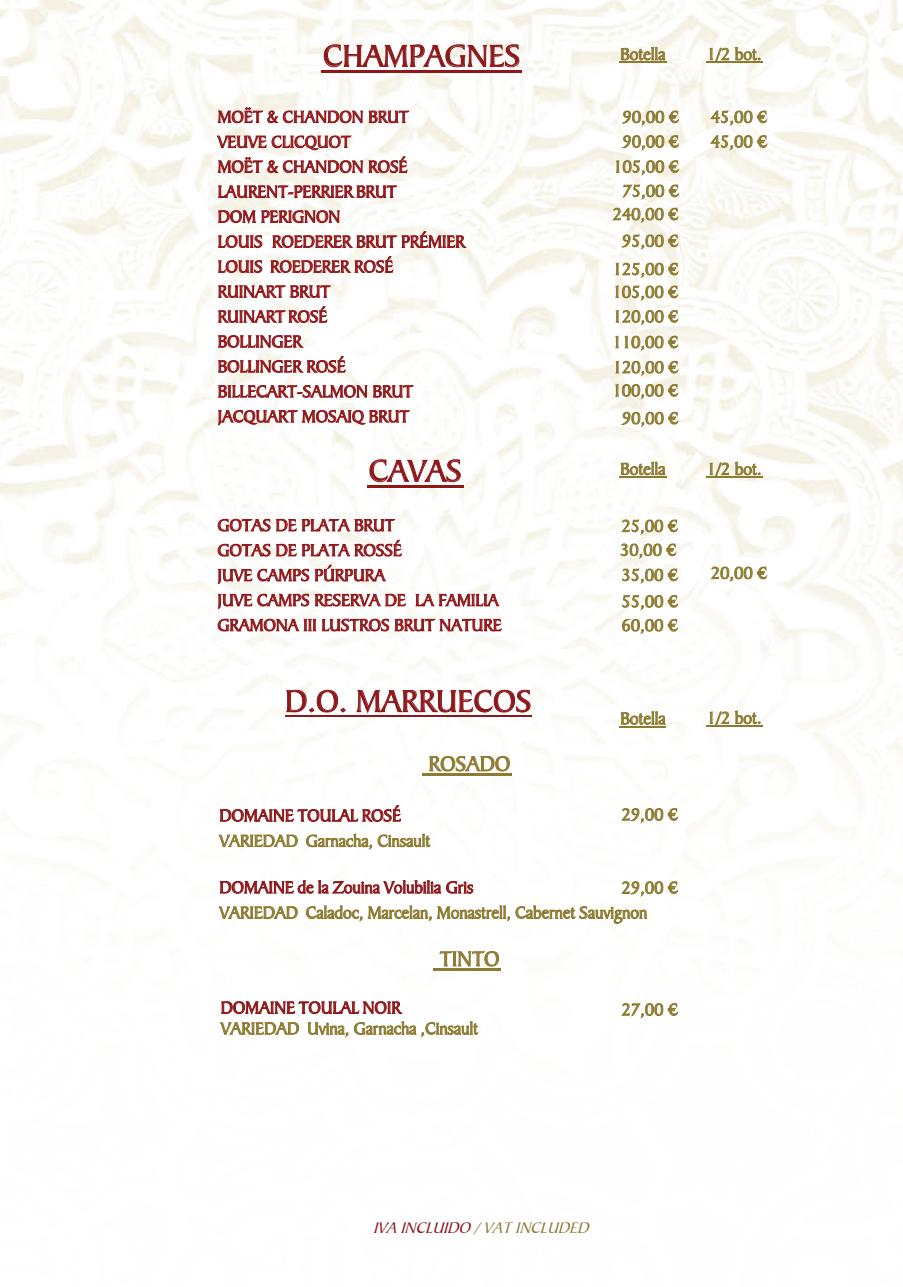
<style>
.page{position:relative;width:903px;height:1287px;background:#fff}
.page>*{position:absolute;margin:0;border:0;box-sizing:border-box;transform-origin:0 0}
.t1{font:32.7px "Baker Signet BT";color:#8e171a}
.t2{font:22.2px "Baker Signet BT";color:#8d7b31}
.t3{font:17.85px/24.9px "Baker Signet BT";color:#92191c}
.t4{font:17.85px/24.6px "Baker Signet BT";color:#8d7b31;text-align:center}
.t5{font:17.85px "Baker Signet BT";color:#8d7b31}
.t6{font:17.85px "Baker Signet BT";color:#8e171a}
.t7{font:17.85px "Baker Signet BT";color:#92191c}
.t8{font:italic 16.35px "Baker Signet BT";color:#8d7b31}
.s1{font-style:inherit}
.s2{color:#8e171a}
</style>
<div class="page">
<img style="left:0;top:0;width:902px;height:971px">
<hr style="left:321px;top:70px;width:201px;height:2px;background:#8e171a">
<hr style="left:619px;top:62px;width:47px;height:1px;background:#8d7b31">
<hr style="left:705px;top:62px;width:57px;height:1px;background:#8d7b31">
<hr style="left:367px;top:485px;width:96px;height:2px;background:#8e171a">
<hr style="left:619px;top:476px;width:47px;height:2px;background:#8d7b31">
<hr style="left:705px;top:476px;width:57px;height:2px;background:#8d7b31">
<hr style="left:285px;top:715px;width:246px;height:2px;background:#8e171a">
<hr style="left:619px;top:726px;width:47px;height:1px;background:#8d7b31">
<hr style="left:422px;top:772px;width:89px;height:3px;background:#8d7b31">
<hr style="left:433px;top:967px;width:67px;height:3px;background:#8d7b31">
<hr style="left:705px;top:725px;width:57px;height:1px;background:#8d7b31">
<h1 class="t1" style="left:323px;top:36px;width:199px">CHAMPAGNES</h1>
<p class="t5" style="left:620px;top:43px;width:47px">Botella</p>
<p class="t5" style="left:706px;top:43px;width:56px">1/2 bot.</p>
<p class="t3" style="left:218px;top:104px;width:192px">MOËT &amp; CHANDON BRUT<br>VEUVE CLICQUOT<br>MOËT &amp; CHANDON ROSÉ</p>
<p class="t7" style="left:218px;top:181px;width:180px">LAURENT-PERRIER BRUT</p>
<p class="t3" style="left:218px;top:204px;width:248px">DOM PERIGNON<br>LOUIS ROEDERER BRUT PRÉMIER<br>LOUIS ROEDERER ROSÉ<br>RUINART BRUT</p>
<p class="t7" style="left:218px;top:306px;width:111px">RUINART ROSÉ</p>
<p class="t3" style="left:218px;top:329px;width:197px">BOLLINGER<br>BOLLINGER ROSÉ<br>BILLECART-SALMON BRUT</p>
<p class="t7" style="left:218px;top:405px;width:193px">JACQUART MOSAIQ BRUT</p>
<p class="t4" style="left:613px;top:105px;width:67px"><span class="s1">90</span>,00 €<br><span class="s1">90</span>,00 €<br><span class="s1">105</span>,00 €<br><span class="s1">75</span>,00 €</p>
<p class="t4" style="left:710px;top:105px;width:57px;text-align:left"><span class="s1">45</span>,00 €<br><span class="s1">45</span>,00 €</p>
<p class="t4" style="left:612px;top:200px;width:67px;line-height:27.5px"><span class="s1">240</span>,00 €<br>95,00 €<br>1<span class="s1">2</span>5,00 €</p>
<p class="t4" style="left:612px;top:279px;width:67px;line-height:25px;text-align:justify"><span class="s1">105</span>,00 € 1<span class="s1">20</span>,00 € <span class="s1">110</span>,00 €</p>
<p class="t4" style="left:612px;top:355px;width:67px">1<span class="s1">20</span>,00 €</p>
<p class="t4" style="left:612px;top:378px;width:67px"><span class="s1">100</span>,00 €</p>
<p class="t4" style="left:622px;top:406px;width:57px"><span class="s1">90</span>,00 €</p>
<h1 class="t1" style="left:369px;top:451px;width:94px">CAVAS</h1>
<p class="t5" style="left:620px;top:458px;width:47px">Botella</p>
<p class="t5" style="left:706px;top:458px;width:56px">1/2 bot.</p>
<p class="t4" style="left:620px;top:513px;width:59px;text-align:justify">2<span class="s1">5</span>,00 € <span class="s1">30</span>,00 € 35,00 €</p>
<p class="t3" style="left:217px;top:513px;width:285px">GOTAS DE PLATA BRUT<br>GOTAS DE PLATA ROSSÉ<br>JUVE CAMPS PÚRPURA<br>JUVE CAMPS RESERVA DE LA FAMILIA<br>GRAMONA III LUSTROS BRUT NATURE</p>
<p class="t4" style="left:710px;top:560px;width:57px"><span class="s1">20</span>,00 €</p>
<p class="t4" style="left:621px;top:589px;width:57px">5<span class="s1">5</span>,00 €</p>
<p class="t4" style="left:621px;top:613px;width:57px"><span class="s1">60</span>,00 €</p>
<h1 class="t1" style="left:285px;top:681px;width:248px">D.O. MARRUECOS</h1>
<p class="t2" style="left:428px;top:750px;width:83px">ROSADO</p>
<p class="t5" style="left:620px;top:707px;width:47px">Botella</p>
<p class="t6" style="left:219px;top:804px;width:183px">DOMAINE TOULAL ROSÉ</p>
<p class="t5" style="left:219px;top:830px;width:212px">VARIEDAD Garnacha, Cinsault</p>
<p class="t6" style="left:219px;top:876px;width:255px">DOMAINE de la Zouina Volubilia Gris</p>
<p class="t5" style="left:219px;top:901px;width:429px">VARIEDAD Caladoc, Marcelan, Monastrell, Cabernet Sauvignon</p>
<p class="t4" style="left:621px;top:802px;width:57px">2<span class="s1">9</span>,00 €</p>
<p class="t4" style="left:621px;top:875px;width:57px">2<span class="s1">9</span>,00 €</p>
<p class="t2" style="left:439px;top:945px;width:61px">TINTO</p>
<p class="t6" style="left:221px;top:996px;width:181px">DOMAINE TOULAL NOIR</p>
<p class="t4" style="left:621px;top:997px;width:57px"><span class="s1">27</span>,00 €</p>
<p class="t5" style="left:221px;top:1017px;width:259px">VARIEDAD Uvina, Garnacha ,Cinsault</p>
<p class="t5" style="left:706px;top:707px;width:56px">1/2 bot.</p>
<p class="t8" style="left:373px;top:1217px;width:222px"><span class="s2">IVA INCLUIDO</span> /VATINCLUDED</p>
</div>
